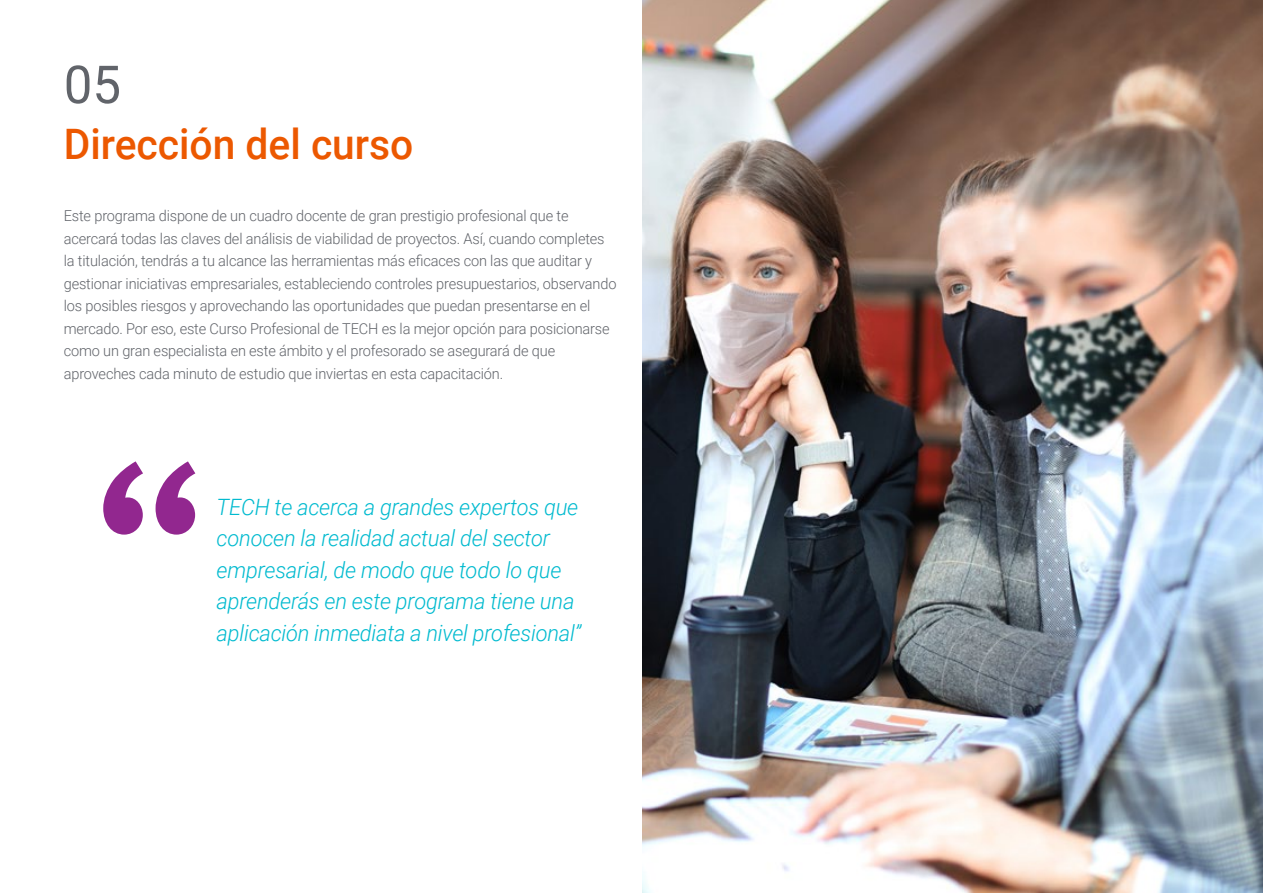
<style>
.page{position:relative;width:1263px;height:893px;background:#fff}
.page>*{position:absolute;margin:0;border:0;box-sizing:border-box;transform-origin:0 0}
.t1{font:52.5px "Roboto";color:#61646a}
.t2{font:500 42px "Roboto";color:#ec5800}
.t3{font:italic 300 22.5px/31.5px "Roboto";letter-spacing:-.01em;color:#00bacf}
.t4{font:300 15px/22.5px "Roboto";letter-spacing:-.01em;color:#61646a}
</style>
<div class="page">
<img style="left:642px;top:0;width:621px;height:893px">
<svg style="left:103px;top:461px;width:92px;height:74px"></svg>
<h1 class="t1" style="left:64px;top:48px;width:59px">05</h1>
<h2 class="t2" style="left:64px;top:115px;width:351px">Dirección del curso</h2>
<p class="t4" style="left:64px;top:204px;width:554px">Este programa dispone de un cuadro docente de gran prestigio profesional que te acercará todas las claves del análisis de viabilidad de proyectos. Así, cuando completes la titulación, tendrás a tu alcance las herramientas más eficaces con las que auditar y gestionar iniciativas empresariales, estableciendo controles presupuestarios, observando los posibles riesgos y aprovechando las oportunidades que puedan presentarse en el mercado. Por eso, este Curso Profesional de TECH es la mejor opción para posicionarse como un gran especialista en este ámbito y el profesorado se asegurará de que aproveches cada minuto de estudio que inviertas en esta capacitación.</p>
<h3 class="t3" style="left:217px;top:490px;width:366px">TECH te acerca a grandes expertos que conocen la realidad actual del sector empresarial, de modo que todo lo que aprenderás en este programa tiene una aplicación inmediata a nivel profesional”</h3>
</div>
